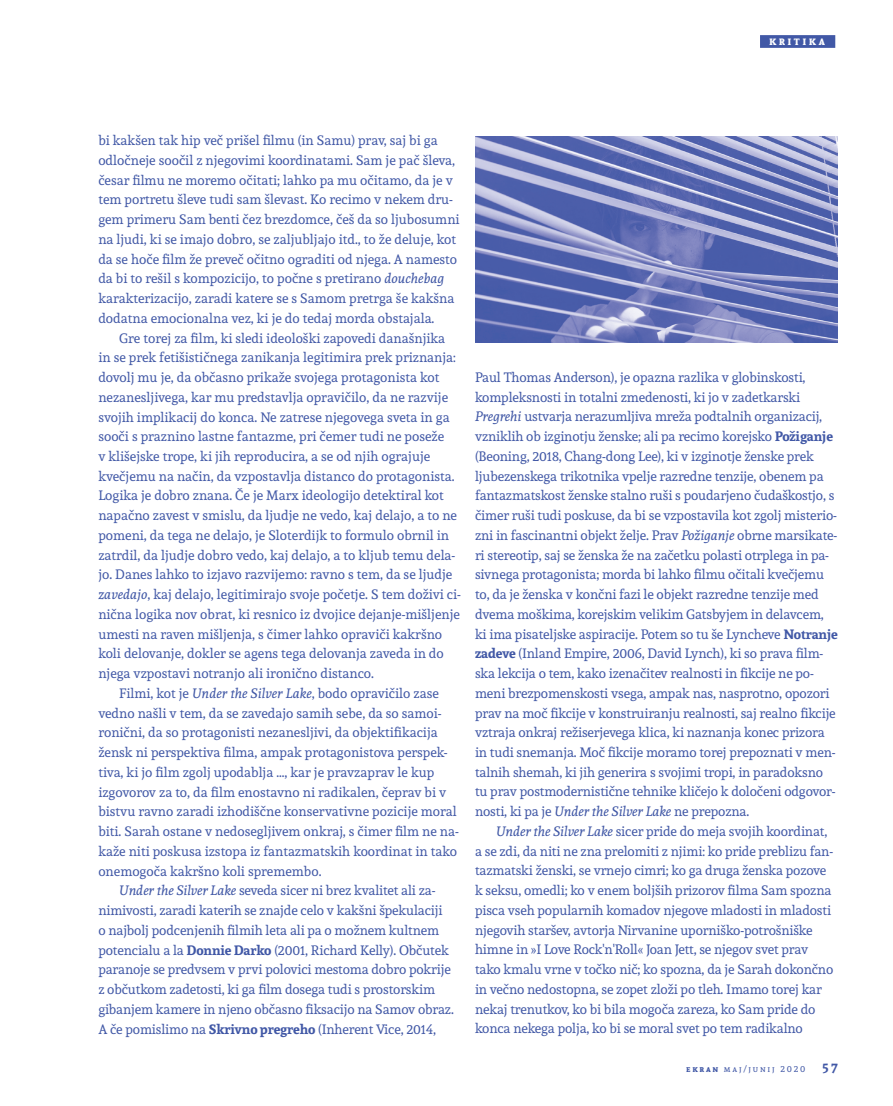
<style>
.page{position:relative;width:893px;height:1106px;background:#fff}
.page>*{position:absolute;margin:0;border:0;box-sizing:border-box;transform-origin:0 0}
.t1{font:13.5px/19.8px "Andada";letter-spacing:-.01em;color:#4158a6}
.t2{font:700 12.75px "Andada SC";color:#4158a6}
.t3{font:700 12px "Andada SC";letter-spacing:.2em;color:#fff}
.t4{font:9px "Andada SC";letter-spacing:.2em;color:#4158a6}
.s1{color:#4158a6}
.s2{font-style:italic}
.s3{font-weight:700}
</style>
<div class="page">
<img style="left:475px;top:136px;width:363px;height:206px">
<div style="left:760px;top:35px;width:75px;height:13px;background:#4158a6"></div>
<p class="t3" style="left:769px;top:32px;width:68px">kritika<span class="s1">n</span></p>
<p class="t1" style="left:98px;top:130px;width:363px">bi kakšen tak hip več prišel filmu (in Samu) prav, saj bi ga odločneje soočil z njegovimi koordinatami. Sam je pač šleva, česar filmu ne moremo očitati; lahko pa mu očitamo, da je v tem portretu šleve tudi sam šlevast. Ko recimo v nekem dru&shy;gem primeru Sam benti čez brezdomce, češ da so ljubosumni na ljudi, ki se imajo dobro, se zaljubljajo itd., to že deluje, kot da se hoče film že preveč očitno ograditi od njega. A namesto da bi to rešil s kompozicijo, to počne s pretirano <span class="s2">douchebag </span>karakterizacijo, zaradi katere se s Samom pretrga še kakšna dodatna emocionalna vez, ki je do tedaj morda obstajala.</p>
<p class="t1" style="left:119px;top:328px;width:327px">Gre torej za film, ki sledi ideološki zapovedi današnjika</p>
<p class="t1" style="left:98px;top:347px;width:359px">in se prek fetišističnega zanikanja legitimira prek priznanja:</p>
<p class="t1" style="left:98px;top:367px;width:342px">dovolj mu je, da občasno prikaže svojega protagonista kot</p>
<p class="t1" style="left:98px;top:387px;width:351px">nezanesljivega, kar mu predstavlja opravičilo, da ne razvije</p>
<p class="t1" style="left:98px;top:406px;width:353px">svojih implikacij do konca. Ne zatrese njegovega sveta in ga</p>
<p class="t1" style="left:98px;top:426px;width:347px">sooči s praznino lastne fantazme, pri čemer tudi ne poseže</p>
<p class="t1" style="left:98px;top:446px;width:333px">v klišejske trope, ki jih reproducira, a se od njih ograjuje</p>
<p class="t1" style="left:98px;top:466px;width:358px">kvečjemu na način, da vzpostavlja distanco do protagonista.</p>
<p class="t1" style="left:98px;top:485px;width:347px">Logika je dobro znana. Če je Marx ideologijo detektiral kot</p>
<p class="t1" style="left:98px;top:505px;width:360px">napačno zavest v smislu, da ljudje ne vedo, kaj delajo, a to ne</p>
<p class="t1" style="left:98px;top:525px;width:352px">pomeni, da tega ne delajo, je Sloterdijk to formulo obrnil in</p>
<p class="t1" style="left:98px;top:545px;width:359px">zatrdil, da ljudje dobro vedo, kaj delajo, a to kljub temu dela-</p>
<p class="t1" style="left:98px;top:564px;width:355px">jo. Danes lahko to izjavo razvijemo: ravno s tem, da se ljudje</p>
<p class="t1" style="left:98px;top:584px;width:364px"><span class="s2">zavedajo</span>, kaj delajo, legitimirajo svoje početje. S tem doživi ci-</p>
<p class="t1" style="left:98px;top:604px;width:363px">nična logika nov obrat, ki resnico iz dvojice dejanje-mišljenje</p>
<p class="t1" style="left:98px;top:624px;width:345px">umesti na raven mišljenja, s čimer lahko opraviči kakršno</p>
<p class="t1" style="left:98px;top:643px;width:347px">koli delovanje, dokler se agens tega delovanja zaveda in do</p>
<p class="t1" style="left:98px;top:663px;width:277px">njega vzpostavi notranjo ali ironično distanco.</p>
<p class="t1" style="left:119px;top:683px;width:321px">Filmi, kot je <span class="s2">Under the Silver Lake</span>, bodo opravičilo zase</p>
<p class="t1" style="left:98px;top:703px;width:345px">vedno našli v tem, da se zavedajo samih sebe, da so samoi-</p>
<p class="t1" style="left:98px;top:722px;width:341px">ronični, da so protagonisti nezanesljivi, da objektifikacija</p>
<p class="t1" style="left:98px;top:742px;width:351px">žensk ni perspektiva filma, ampak protagonistova perspek-</p>
<p class="t1" style="left:98px;top:762px;width:337px">tiva, ki jo film zgolj upodablja …, kar je pravzaprav le kup</p>
<p class="t1" style="left:98px;top:781px;width:349px">izgovorov za to, da film enostavno ni radikalen, čeprav bi v</p>
<p class="t1" style="left:98px;top:801px;width:360px">bistvu ravno zaradi izhodiščne konservativne pozicije moral</p>
<p class="t1" style="left:98px;top:821px;width:362px">biti. Sarah ostane v nedosegljivem onkraj, s čimer film ne na-</p>
<p class="t1" style="left:98px;top:841px;width:360px">kaže niti poskusa izstopa iz fantazmatskih koordinat in tako</p>
<p class="t1" style="left:98px;top:860px;width:225px">onemogoča kakršno koli spremembo.</p>
<p class="t1" style="left:119px;top:880px;width:318px"><span class="s2">Under the Silver Lake</span> seveda sicer ni brez kvalitet ali za-</p>
<p class="t1" style="left:98px;top:900px;width:346px">nimivosti, zaradi katerih se znajde celo v kakšni špekulaciji</p>
<p class="t1" style="left:98px;top:920px;width:342px">o najbolj podcenjenih filmih leta ali pa o možnem kultnem</p>
<p class="t1" style="left:98px;top:939px;width:352px">potencialu a la <span class="s3">Donnie Darko</span> (2001, Richard Kelly). Občutek</p>
<p class="t1" style="left:98px;top:959px;width:354px">paranoje se predvsem v prvi polovici mestoma dobro pokrije</p>
<p class="t1" style="left:98px;top:979px;width:338px">z občutkom zadetosti, ki ga film dosega tudi s prostorskim</p>
<p class="t1" style="left:98px;top:999px;width:357px">gibanjem kamere in njeno občasno fiksacijo na Samov obraz.</p>
<p class="t1" style="left:98px;top:1018px;width:339px">A če pomislimo na <span class="s3">Skrivno pregreho</span> (Inherent Vice, 2014,</p>
<p class="t1" style="left:475px;top:367px;width:364px">Paul Thomas Anderson), je opazna razlika v globinskosti, kompleksnosti in totalni zmedenosti, ki jo v zadetkarski <span class="s2">Pregrehi</span> ustvarja nerazumljiva mreža podtalnih organizacij, vzniklih ob izginotju ženske; ali pa recimo korejsko <span class="s3">Požiganje </span>(Beoning, 2018, Chang-dong Lee), ki v izginotje ženske prek ljubezenskega trikotnika vpelje razredne tenzije, obenem pa fantazmatskost ženske stalno ruši s poudarjeno čudaškostjo, s čimer ruši tudi poskuse, da bi se vzpostavila kot zgolj misterio&shy;zni in fascinantni objekt želje. Prav <span class="s2">Požiganje</span> obrne marsikate&shy;ri stereotip, saj se ženska že na začetku polasti otrplega in pa&shy;sivnega protagonista; morda bi lahko filmu očitali kvečjemu to, da je ženska v končni fazi le objekt razredne tenzije med dvema moškima, korejskim velikim Gatsbyjem in delavcem, ki ima pisateljske aspiracije. Potem so tu še Lyncheve <span class="s3">Notranje zadeve</span> (Inland Empire, 2006, David Lynch), ki so prava film&shy;ska lekcija o tem, kako izenačitev realnosti in fikcije ne po&shy;meni brezpomenskosti vsega, ampak nas, nasprotno, opozori prav na moč fikcije v konstruiranju realnosti, saj realno fikcije vztraja onkraj režiserjevega klica, ki naznanja konec prizora in tudi snemanja. Moč fikcije moramo torej prepoznati v men&shy;talnih shemah, ki jih generira s svojimi tropi, in paradoksno tu prav postmodernistične tehnike kličejo k določeni odgovor&shy;nosti, ki pa je <span class="s2">Under the Silver Lake</span> ne prepozna.</p>
<p class="t1" style="left:475px;top:821px;width:360px;text-indent:21px"><span class="s2">Under the Silver Lake</span> sicer pride do meja svojih koordinat, a se zdi, da niti ne zna prelomiti z njimi: ko pride preblizu fan&shy;tazmatski ženski, se vrnejo cimri; ko ga druga ženska pozove k seksu, omedli; ko v enem boljših prizorov filma Sam spozna pisca vseh popularnih komadov njegove mladosti in mladosti njegovih staršev, avtorja Nirvanine uporniško-potrošniške himne in »I Love Rock'n'Roll« Joan Jett, se njegov svet prav tako kmalu vrne v točko nič; ko spozna, da je Sarah dokončno in večno nedostopna, se zopet zloži po tleh. Imamo torej kar nekaj trenutkov, ko bi bila mogoča zareza, ko Sam pride do konca nekega polja, ko bi se moral svet po tem radikalno</p>
<p class="t4" style="left:686px;top:1063px;width:121px"><span class="s3">ekran</span> maj/junij 2020</p>
<p class="t2" style="left:823px;top:1058px;width:17px">57</p>
</div>
